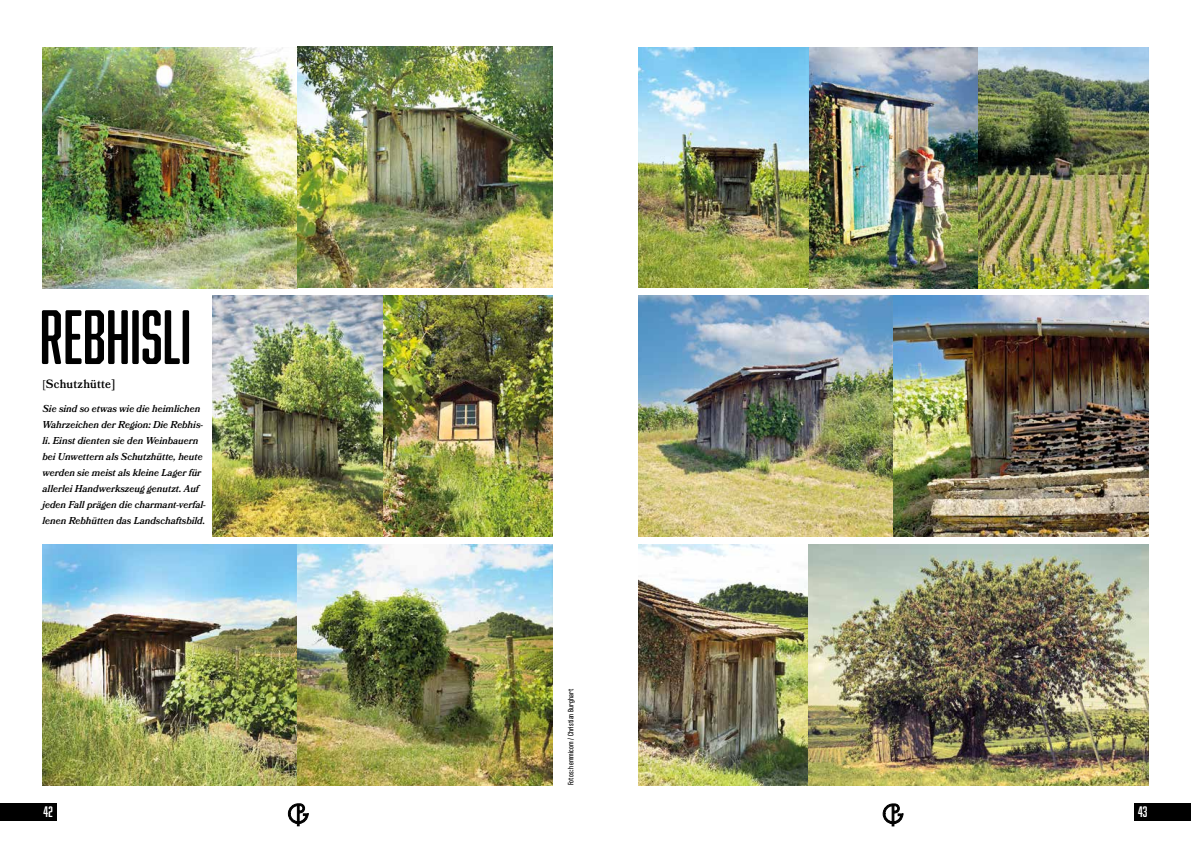
<style>
.page{position:relative;width:1191px;height:842px;background:#fff}
.page>*{position:absolute;margin:0;border:0;box-sizing:border-box;transform-origin:0 0}
.t1{font:70.8px "Abolition Soft";color:#000;scale:.95 1}
.t2{font:14px "Abolition";color:#fff}
.t3{font:600 12px "Bookmania";letter-spacing:.02em;color:#000;scale:.95 1}
.t4{font:italic 600 10px/16px "Bookmania";color:#000;scale:.95 1}
.t5{font:500 8px "Antarctican Headline";letter-spacing:.02em;color:#000;scale:.95 1}
.s1{font-weight:400;font-size:11px}
</style>
<div class="page">
<div style="left:1134px;top:803px;width:57px;height:18px;background:#000"></div>
<hr style="left:638px;top:785px;width:507px;height:1px;background:#000">
<div style="left:0;top:803px;width:57px;height:18px;background:#000"></div>
<svg style="left:288px;top:803px;width:20px;height:23px"></svg>
<svg style="left:882px;top:803px;width:21px;height:23px"></svg>
<img style="left:638px;top:47px;width:510px;height:241px">
<img style="left:43px;top:47px;width:510px;height:241px">
<img style="left:213px;top:296px;width:340px;height:241px">
<img style="left:43px;top:544px;width:510px;height:241px">
<img style="left:638px;top:296px;width:510px;height:241px">
<img style="left:638px;top:544px;width:510px;height:241px">
<h1 class="t1" style="left:40px;top:296px;width:161px">REBHISLI</h1>
<p class="t3" style="left:43px;top:377px;width:78px"><span class="s1">[</span>Schutzhütte]</p>
<p class="t4" style="left:43px;top:401px;width:173px">Sie sind so etwas wie die heimlichen Wahrzeichen der Region: Die Rebhis&shy;li. Einst dienten sie den Weinbauern bei Unwettern als Schutzhütte, heute werden sie meist als kleine Lager für allerlei Handwerkszeug genutzt. Auf jeden Fall prägen die charmant-verfal&shy;lenen Rebhütten das Landschaftsbild.</p>
<p class="t5" style="left:565px;top:785px;width:103px;rotate:-90deg">Fotos: hemmicom / Christian Burghart</p>
<h2 class="t2" style="left:44px;top:803px;width:11px">42</h2>
<h2 class="t2" style="left:1138px;top:803px;width:11px">43</h2>
</div>
